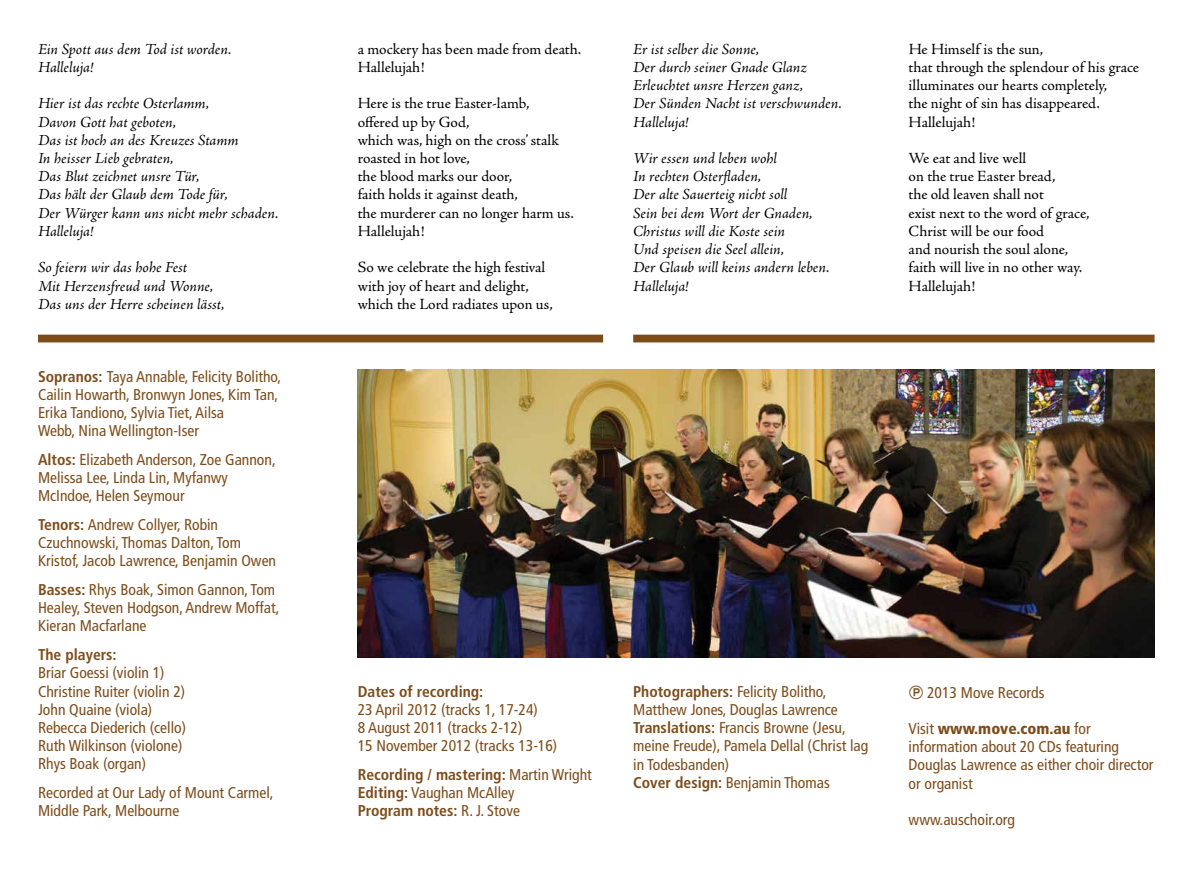
<style>
.page{position:relative;width:1191px;height:893px;background:#fff}
.page>*{position:absolute;margin:0;border:0;box-sizing:border-box;transform-origin:0 0}
.t1{font:condensed 15.6px/18.1px "Frutiger";color:#7d4c1a}
.t2{font:italic 15.6px/18.1px "Adobe Jenson Pro";letter-spacing:-.005em;color:#000}
.t3{font:15.6px/18.1px "Adobe Jenson Pro";letter-spacing:-.005em;color:#000}
.t4{font:700 condensed 15.6px/18.1px "Frutiger";color:#7d4c1a}
.s1{font-weight:700}
.s2{font-weight:400}
.s3{font-family:"Format Pi Two S Si";font-stretch:normal}
.s4{font-weight:900}
</style>
<div class="page">
<div style="left:38px;top:335px;width:565px;height:7px;background:#7d4c1a"></div>
<img style="left:358px;top:370px;width:796px;height:288px">
<div style="left:633px;top:335px;width:521px;height:7px;background:#7d4c1a"></div>
<p class="t2" style="left:38px;top:41px;width:195px">Ein Spott aus dem Tod ist worden.<br>Halleluja!</p>
<p class="t2" style="left:38px;top:95px;width:242px">Hier ist das rechte Osterlamm,<br>Davon Gott hat geboten,<br>Das ist hoch an des Kreuzes Stamm<br>In heisser Lieb gebraten,<br>Das Blut zeichnet unsre Tür,<br>Das hält der Glaub dem Tode für,<br>Der Würger kann uns nicht mehr schaden.<br>Halleluja!</p>
<p class="t2" style="left:38px;top:259px;width:188px">So feiern wir das hohe Fest<br>Mit Herzensfreud und Wonne,<br>Das uns der Herre scheinen lässt,</p>
<p class="t1" style="left:38px;top:367px;width:245px"><span class="s1">Sopranos:</span> Taya Annable, Felicity Bolitho, Cailin Howarth, Bronwyn Jones, Kim Tan, Erika Tandiono, Sylvia Tiet, Ailsa<br>Webb, Nina Wellington-Iser</p>
<p class="t1" style="left:38px;top:450px;width:239px"><span class="s1">Altos:</span> Elizabeth Anderson, Zoe Gannon,<br>Melissa Lee, Linda Lin, Myfanwy<br>McIndoe, Helen Seymour</p>
<p class="t1" style="left:38px;top:516px;width:240px"><span class="s1">Tenors:</span> Andrew Collyer, Robin<br>Czuchnowski, Thomas Dalton, Tom<br>Kristof, Jacob Lawrence, Benjamin Owen</p>
<p class="t1" style="left:38px;top:581px;width:243px"><span class="s1">Basses:</span> Rhys Boak, Simon Gannon, Tom<br>Healey, Steven Hodgson, Andrew Moffat,<br>Kieran Macfarlane</p>
<p class="t4" style="left:38px;top:646px;width:80px">The players:</p>
<p class="t1" style="left:38px;top:664px;width:149px">Briar Goessi (violin 1)<br>Christine Ruiter (violin 2)<br>John Quaine (viola)<br>Rebecca Diederich (cello)<br>Ruth Wilkinson (violone)<br>Rhys Boak (organ)</p>
<p class="t1" style="left:38px;top:784px;width:237px">Recorded at Our Lady of Mount Carmel,<br>Middle Park, Melbourne</p>
<p class="t3" style="left:358px;top:40px;width:225px">a mockery has been made from death.<br>Hallelujah!</p>
<p class="t3" style="left:358px;top:95px;width:218px">Here is the true Easter-lamb, offered up by God,<br>which was, high on the cross’ stalk roasted in hot love,<br>the blood marks our door,<br>faith holds it against death,<br>the murderer can no longer harm us.<br>Hallelujah!</p>
<p class="t3" style="left:358px;top:259px;width:196px">So we celebrate the high festival with joy of heart and delight, which the Lord radiates upon us,</p>
<p class="t2" style="left:633px;top:41px;width:210px">Er ist selber die Sonne,<br>Der durch seiner Gnade Glanz<br>Erleuchtet unsre Herzen ganz,<br>Der Sünden Nacht ist verschwunden.<br>Halleluja!</p>
<p class="t2" style="left:633px;top:150px;width:198px">Wir essen und leben wohl<br>In rechten Osterfladen,<br>Der alte Sauerteig nicht soll<br>Sein bei dem Wort der Gnaden,<br>Christus will die Koste sein<br>Und speisen die Seel allein,<br>Der Glaub will keins andern leben.<br>Halleluja!</p>
<p class="t3" style="left:908px;top:40px;width:232px">He Himself is the sun,<br>that through the splendour of his grace illuminates our hearts completely,<br>the night of sin has disappeared.<br>Hallelujah!</p>
<p class="t3" style="left:908px;top:149px;width:182px">We eat and live well<br>on the true Easter bread,<br>the old leaven shall not<br>exist next to the word of grace,<br>Christ will be our food<br>and nourish the soul alone, faith will live in no other way.<br>Hallelujah!</p>
<p class="t4" style="left:358px;top:682px;width:127px">Dates of recording:</p>
<p class="t1" style="left:358px;top:701px;width:201px">23 April 2012 (tracks 1, 17-24)<br>8 August 2011 (tracks 2-12)<br>15 November 2012 (tracks 13-16)</p>
<p class="t4" style="left:358px;top:766px;width:236px">Recording / mastering: <span class="s2">Martin Wright<br></span>Editing: <span class="s2">Vaughan McAlley<br></span>Program notes: <span class="s2">R. J. Stove</span></p>
<p class="t1" style="left:633px;top:682px;width:237px"><span class="s1">Photographers:</span> Felicity Bolitho,<br>Matthew Jones, Douglas Lawrence<br><span class="s1">Translations:</span> Francis Browne (Jesu, meine Freude), Pamela Dellal (Christ lag in Todesbanden)<br><span class="s1">Cover design:</span> Benjamin Thomas</p>
<p class="t1" style="left:908px;top:683px;width:137px"><span class="s3">P</span> 2013 Move Records</p>
<p class="t1" style="left:908px;top:719px;width:246px">Visit <span class="s4">www.move.com.au</span> for information about 20 CDs featuring<br>Douglas Lawrence as either choir director or organist</p>
<p class="t1" style="left:908px;top:811px;width:108px">www.auschoir.org</p>
</div>
